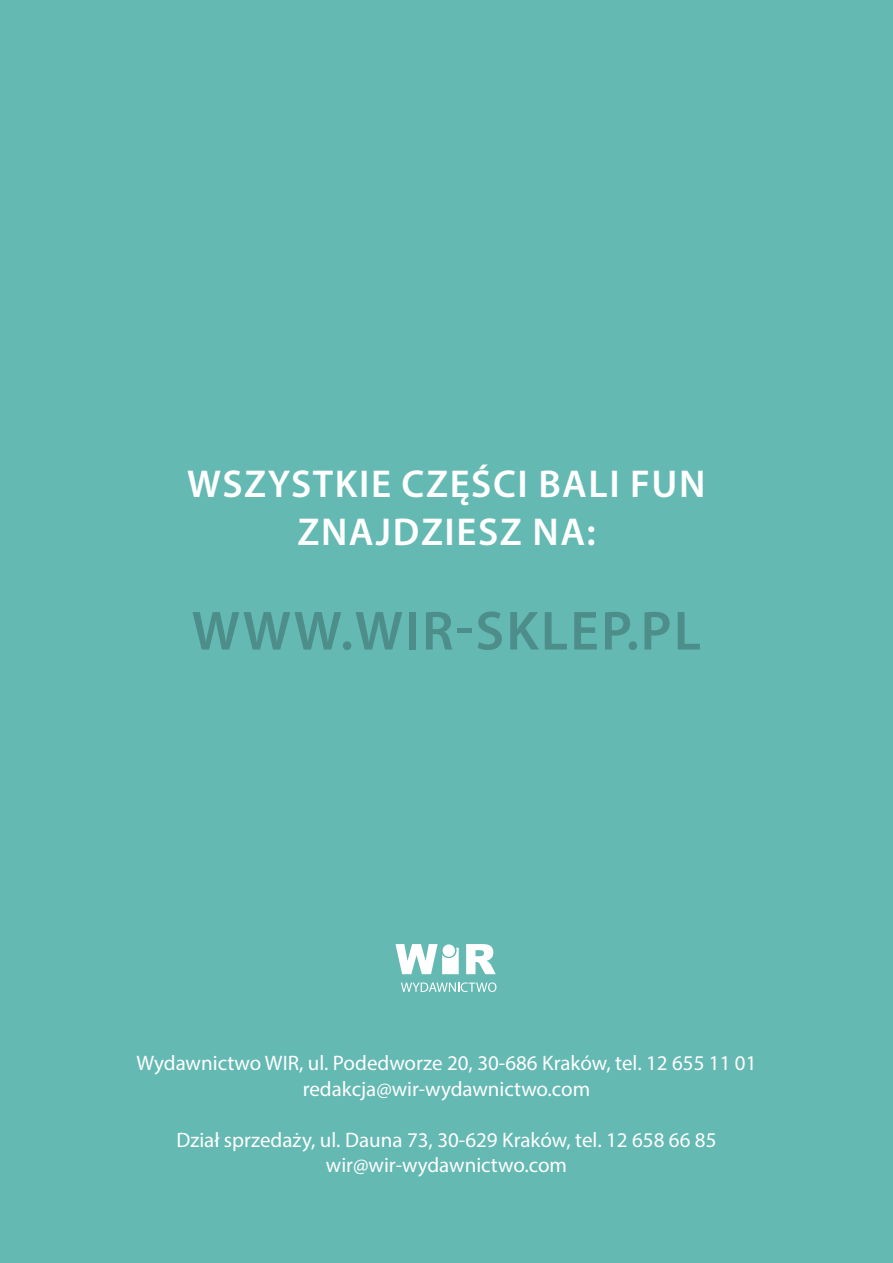
<style>
.page{position:relative;width:893px;height:1263px;background:#64b9b3}
.page>*{position:absolute;margin:0;border:0;box-sizing:border-box;transform-origin:0 0}
.t1{font:600 55.5px "Myriad Pro";letter-spacing:.04em;color:#4d8e8a}
.t2{font:600 39px/48px "Myriad Pro";letter-spacing:.04em;color:#fff;text-align:center}
.t3{font:21px/25.5px "Myriad Pro";color:#fff;text-align:center}
</style>
<div class="page">
<svg style="left:395px;top:944px;width:101px;height:30px"></svg>
<svg style="left:401px;top:982px;width:95px;height:10px"></svg>
<h2 class="t2" style="left:187px;top:459px;width:520px">WSZYSTKIE CZĘŚCI BALI FUN<br>ZNAJDZIESZ NA:</h2>
<h1 class="t1" style="left:192px;top:595px;width:511px">WWW.WIR-SKLEP.PL</h1>
<p class="t3" style="left:136px;top:1050px;width:621px">Wydawnictwo WIR, ul. Podedworze 20, 30-686 Kraków, tel. 12 655 11 01 redakcja@wir-wydawnictwo.com</p>
<p class="t3" style="left:176px;top:1127px;width:541px">Dział sprzedaży, ul. Dauna 73, 30-629 Kraków, tel. 12 658 66 85 wir@wir-wydawnictwo.com</p>
</div>
